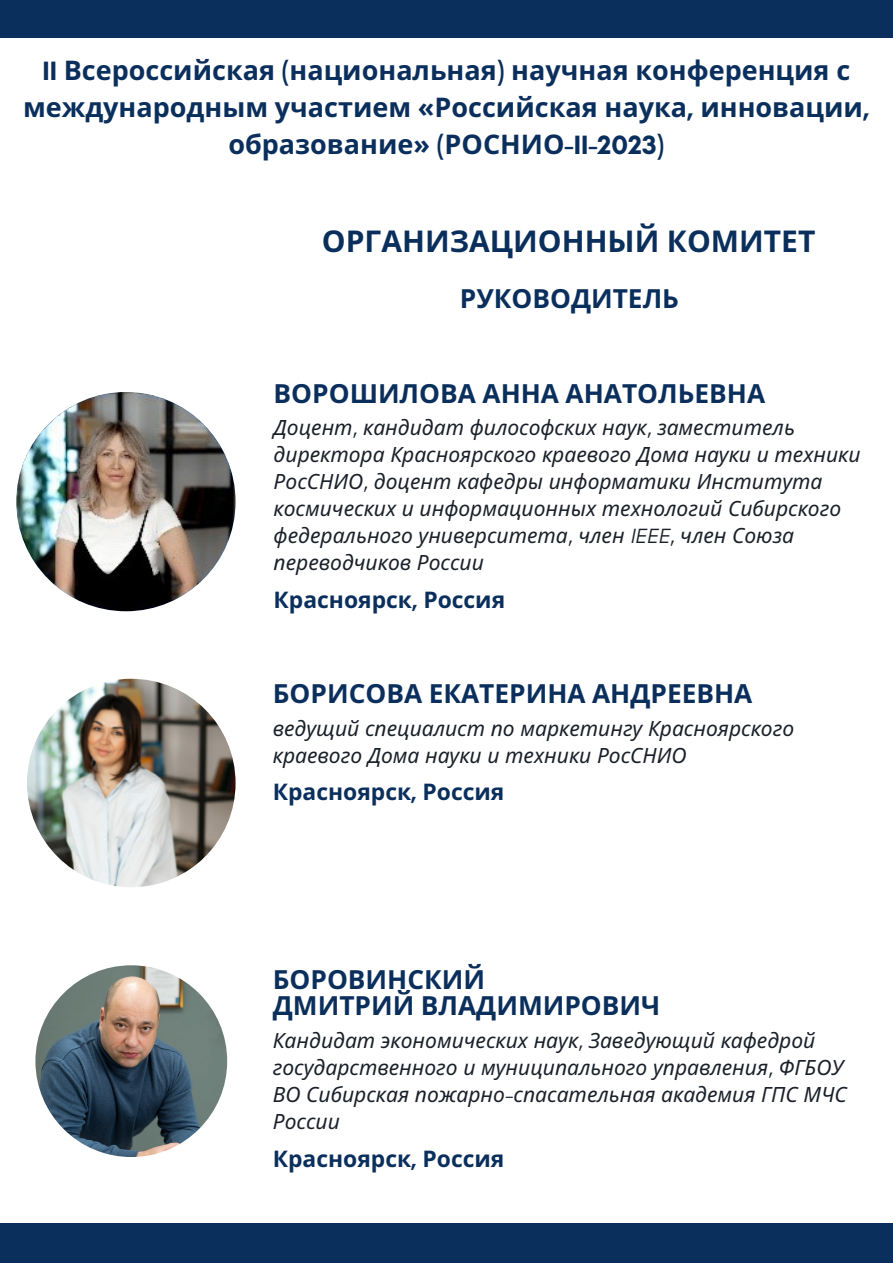
<style>
.page{position:relative;width:893px;height:1264px;background:#fff}
.page>*{position:absolute;margin:0;border:0;box-sizing:border-box;transform-origin:0 0}
.t1{font:700 30px "Noto Sans";color:#0b2f5c}
.t2{font:700 27px/37px "Noto Sans";color:#0b2f5c;text-align:center}
.t3{font:700 26.25px/25.8px "Noto Sans";color:#0b2f5c}
.t4{font:700 22.8px "Noto Sans";color:#0b2f5c}
.t5{font:italic 21px/27px "Noto Sans";color:#1a2029}
.s1{font-family:"Glacial Indifference"}
</style>
<div class="page">
<div style="left:0;top:1223px;width:892px;height:39px;background:#0b2f5c"></div>
<div style="left:0;top:0;width:892px;height:38px;background:#0b2f5c"></div>
<img style="left:16px;top:392px;width:219px;height:219px;border-radius:50%">
<img style="left:27px;top:678px;width:208px;height:209px;border-radius:50%">
<img style="left:35px;top:965px;width:192px;height:191px;border-radius:50%">
<p class="t2" style="left:23px;top:51px;width:848px"><span class="s1">II</span> Всероссийская <span class="s1">(</span>национальная<span class="s1">)</span> научная конференция с международным участием «Российская наука<span class="s1">,</span> инновации<span class="s1">, </span>образование» <span class="s1">(</span>РОСНИО<span class="s1">-II-2023)</span></p>
<h1 class="t1" style="left:322px;top:220px;width:495px">ОРГАНИЗАЦИОННЫЙ КОМИТЕТ</h1>
<p class="t3" style="left:460px;top:284px;width:221px">РУКОВОДИТЕЛЬ</p>
<p class="t3" style="left:273px;top:379px;width:493px">ВОРОШИЛОВА АННА АНАТОЛЬЕВНА</p>
<p class="t5" style="left:273px;top:414px;width:588px">Доцент<span class="s1">,</span> кандидат философских наук<span class="s1">,</span> заместитель директора Красноярского краевого Дома науки и техники РосСНИО<span class="s1">,</span> доцент кафедры информатики Института космических и информационных технологий Сибирского федерального университета<span class="s1">,</span> член <span class="s1">IEEE,</span> член Союза переводчиков России</p>
<p class="t4" style="left:273px;top:583px;width:233px">Красноярск<span class="s1">,</span> Россия</p>
<p class="t3" style="left:273px;top:679px;width:481px">БОРИСОВА ЕКАТЕРИНА АНДРЕЕВНА</p>
<p class="t5" style="left:273px;top:714px;width:523px">ведущий специалист по маркетингу Красноярского краевого Дома науки и техники РосСНИО</p>
<p class="t4" style="left:273px;top:775px;width:233px">Красноярск<span class="s1">,</span> Россия</p>
<p class="t3" style="left:273px;top:966px;width:389px">БОРОВИНСКИЙ<br>ДМИТРИЙ ВЛАДИМИРОВИЧ</p>
<p class="t5" style="left:273px;top:1026px;width:575px">Кандидат экономических наук<span class="s1">,</span> Заведующий кафедрой государственного и муниципального управления<span class="s1">,</span> ФГБОУ ВО Сибирская пожарно<span class="s1">-</span>спасательная академия ГПС МЧС России</p>
<p class="t4" style="left:273px;top:1142px;width:233px">Красноярск<span class="s1">,</span> Россия</p>
</div>
